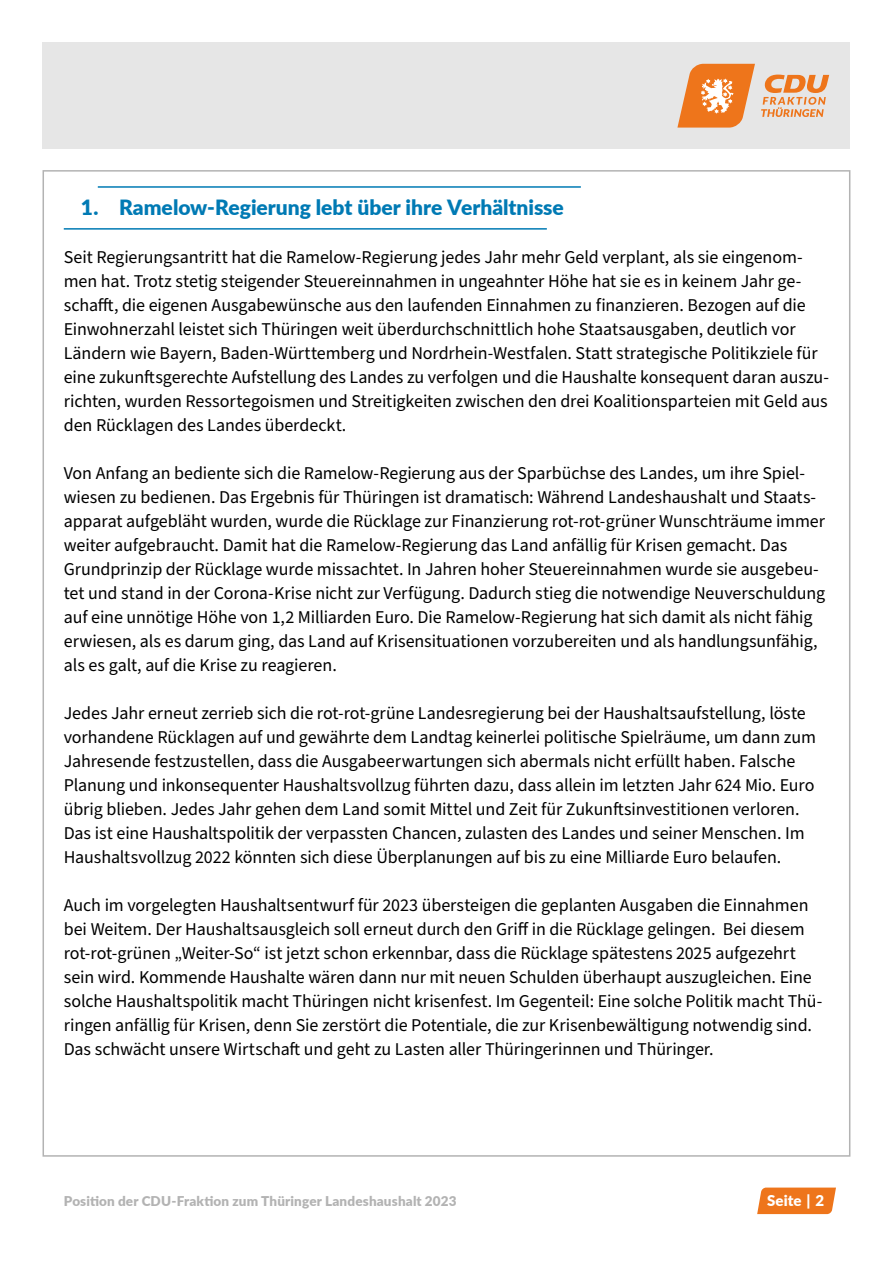
<style>
.page{position:relative;width:893px;height:1263px;background:#fff}
.page>*{position:absolute;margin:0;border:0;box-sizing:border-box;transform-origin:0 0}
.t1{font:900 21px "Lato";color:#007ab4}
.t2{font:18px/24px "Source Sans Pro";letter-spacing:-.005em;color:#000}
.t3{font:900 15px "Lato";letter-spacing:.005em;color:#fff}
.t4{font:900 13.5px "Lato";letter-spacing:.01em;color:#b3b3b3}
</style>
<div class="page">
<svg style="left:757px;top:1187px;width:79px;height:27px;background:#ef802e"></svg>
<div style="left:43px;top:43px;width:807px;height:106px;background:#e6e6e6"></div>
<svg style="left:761px;top:75px;width:68px;height:42px"></svg>
<svg style="left:677px;top:64px;width:78px;height:64px"></svg>
<hr style="left:98px;top:186px;width:483px;height:2px;background:#007ab4">
<hr style="left:64px;top:228px;width:483px;height:2px;background:#007ab4">
<p class="t1" style="left:81px;top:192px;width:485px">1. Ramelow-Regierung lebt über ihre Verhältnisse</p>
<p class="t2" style="left:64px;top:246px;width:767px">Seit Regierungsantritt hat die Ramelow-Regierung jedes Jahr mehr Geld verplant, als sie eingenom&shy;men hat. Trotz stetig steigender Steuereinnahmen in ungeahnter Höhe hat sie es in keinem Jahr ge&shy;schafft, die eigenen Ausgabewünsche aus den laufenden Einnahmen zu finanzieren. Bezogen auf die Einwohnerzahl leistet sich Thüringen weit überdurchschnittlich hohe Staatsausgaben, deutlich vor Ländern wie Bayern, Baden-Württemberg und Nordrhein-Westfalen. Statt strategische Politikziele für eine zukunftsgerechte Aufstellung des Landes zu verfolgen und die Haushalte konsequent daran auszu&shy;richten, wurden Ressortegoismen und Streitigkeiten zwischen den drei Koalitionsparteien mit Geld aus den Rücklagen des Landes überdeckt.</p>
<p class="t2" style="left:64px;top:462px;width:763px">Von Anfang an bediente sich die Ramelow-Regierung aus der Sparbüchse des Landes, um ihre Spiel&shy;wiesen zu bedienen. Das Ergebnis für Thüringen ist dramatisch: Während Landeshaushalt und Staats&shy;apparat aufgebläht wurden, wurde die Rücklage zur Finanzierung rot-rot-grüner Wunschträume immer weiter aufgebraucht. Damit hat die Ramelow-Regierung das Land anfällig für Krisen gemacht. Das Grundprinzip der Rücklage wurde missachtet. In Jahren hoher Steuereinnahmen wurde sie ausgebeu&shy;tet und stand in der Corona-Krise nicht zur Verfügung. Dadurch stieg die notwendige Neuverschuldung auf eine unnötige Höhe von 1,2 Milliarden Euro. Die Ramelow-Regierung hat sich damit als nicht fähig erwiesen, als es darum ging, das Land auf Krisensituationen vorzubereiten und als handlungsunfähig, als es galt, auf die Krise zu reagieren.</p>
<p class="t2" style="left:64px;top:702px;width:754px">Jedes Jahr erneut zerrieb sich die rot-rot-grüne Landesregierung bei der Haushaltsaufstellung, löste vorhandene Rücklagen auf und gewährte dem Landtag keinerlei politische Spielräume, um dann zum Jahresende festzustellen, dass die Ausgabeerwartungen sich abermals nicht erfüllt haben. Falsche Planung und inkonsequenter Haushaltsvollzug führten dazu, dass allein im letzten Jahr 624 Mio. Euro übrig blieben. Jedes Jahr gehen dem Land somit Mittel und Zeit für Zukunftsinvestitionen verloren.<br>Das ist eine Haushaltspolitik der verpassten Chancen, zulasten des Landes und seiner Menschen. Im Haushaltsvollzug 2022 könnten sich diese Überplanungen auf bis zu eine Milliarde Euro belaufen.</p>
<p class="t2" style="left:64px;top:894px;width:760px">Auch im vorgelegten Haushaltsentwurf für 2023 übersteigen die geplanten Ausgaben die Einnahmen bei Weitem. Der Haushaltsausgleich soll erneut durch den Griff in die Rücklage gelingen. Bei diesem rot-rot-grünen „Weiter-So“ ist jetzt schon erkennbar, dass die Rücklage spätestens 2025 aufgezehrt sein wird. Kommende Haushalte wären dann nur mit neuen Schulden überhaupt auszugleichen. Eine solche Haushaltspolitik macht Thüringen nicht krisenfest. Im Gegenteil: Eine solche Politik macht Thü&shy;ringen anfällig für Krisen, denn Sie zerstört die Potentiale, die zur Krisenbewältigung notwendig sind.<br>Das schwächt unsere Wirtschaft und geht zu Lasten aller Thüringerinnen und Thüringer.</p>
<p class="t4" style="left:64px;top:1190px;width:394px">Position der CDU-Fraktion zum Thüringer Landeshaushalt 2023</p>
<p class="t3" style="left:767px;top:1189px;width:59px">Seite | 2</p>
</div>
